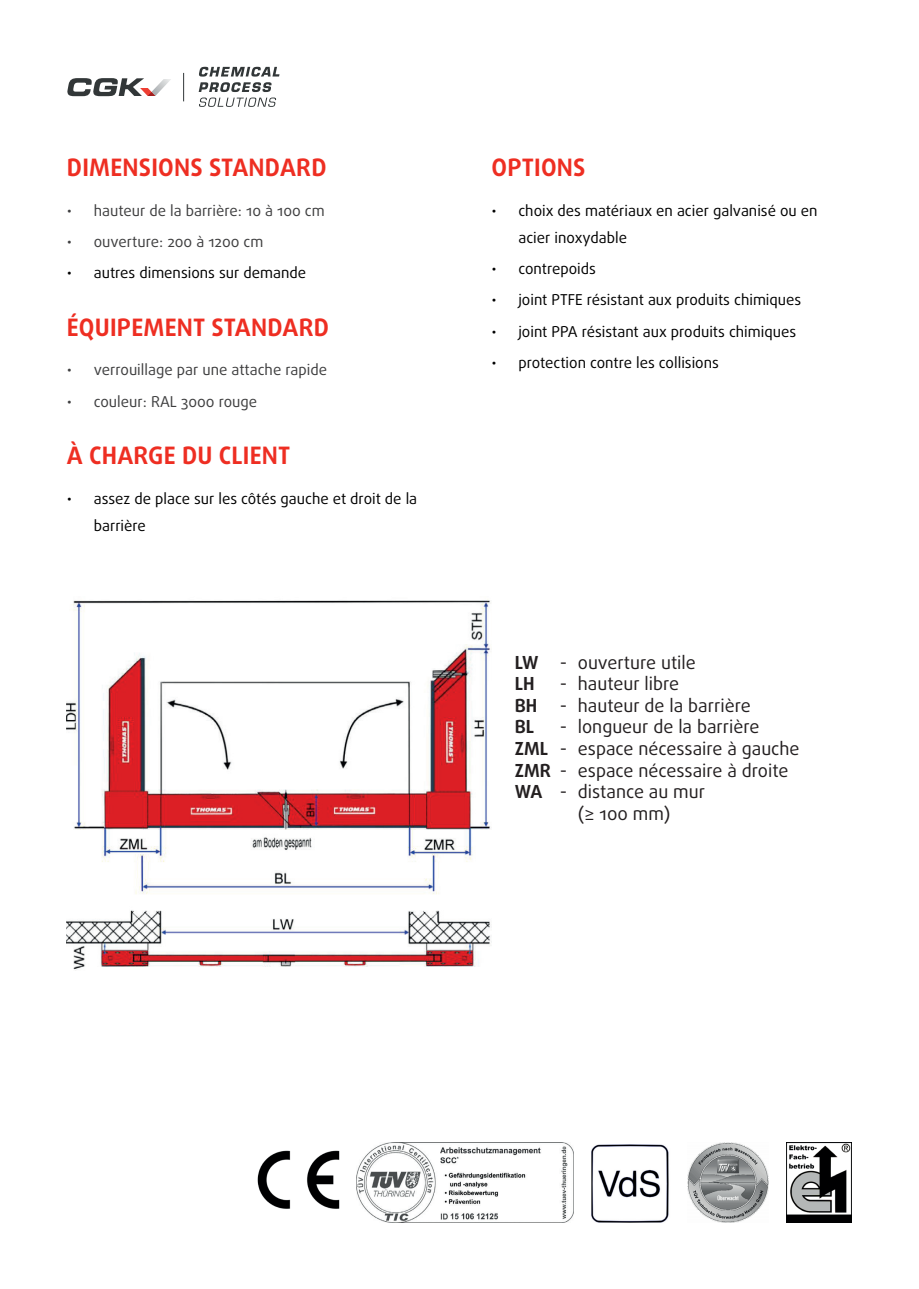
<style>
.page{position:relative;width:919px;height:1289px;background:#fff}
.page>*{position:absolute;margin:0;border:0;box-sizing:border-box;transform-origin:0 0}
.t1{font:700 24px "Daxline Pro";letter-spacing:.01em;color:#ee2e22}
.t2{font:18px/21.6px "Daxline Pro";color:#231f20}
.t3{font:15px/27px "Daxline Pro";color:#000}
.t4{font:15px "Daxline Pro";color:#3e3e3f}
.s1{font-weight:700}
</style>
<div class="page">
<img style="left:357px;top:1142px;width:216px;height:80px">
<img style="left:257px;top:1150px;width:83px;height:59px">
<img style="left:786px;top:1142px;width:65px;height:80px">
<img style="left:688px;top:1142px;width:80px;height:80px">
<img style="left:591px;top:1144px;width:78px;height:78px">
<svg style="left:67px;top:78px;width:104px;height:18px"></svg>
<svg style="left:198px;top:67px;width:81px;height:40px"></svg>
<svg style="left:183px;top:73px;width:1px;height:28px"></svg>
<img style="left:67px;top:600px;width:424px;height:371px">
<h1 class="t1" style="left:67px;top:151px;width:261px">DIMENSIONS STANDARD</h1>
<p class="t4" style="left:67px;top:200px;width:259px">• hauteur de la barrière: 10 à 100 cm</p>
<p class="t4" style="left:67px;top:232px;width:198px">• ouverture: 200 à 1200 cm</p>
<p class="t3" style="left:67px;top:259px;width:241px">• autres dimensions sur demande</p>
<h1 class="t1" style="left:67px;top:311px;width:264px">ÉQUIPEMENT STANDARD</h1>
<p class="t4" style="left:67px;top:360px;width:262px">• verrouillage par une attache rapide</p>
<p class="t4" style="left:67px;top:391px;width:192px">• couleur: RAL 3000 rouge</p>
<h1 class="t1" style="left:67px;top:439px;width:225px">À CHARGE DU CLIENT</h1>
<p class="t3" style="left:94px;top:485px;width:325px;text-indent:-27px">• assez de place sur les côtés gauche et droit de la barrière</p>
<h1 class="t1" style="left:491px;top:151px;width:96px">OPTIONS</h1>
<p class="t3" style="left:518px;top:197px;width:301px;text-indent:-27px">• choix des matériaux en acier galvanisé ou en acier inoxydable</p>
<p class="t3" style="left:491px;top:255px;width:106px">• contrepoids</p>
<p class="t3" style="left:491px;top:286px;width:311px">• joint PTFE résistant aux produits chimiques</p>
<p class="t3" style="left:491px;top:318px;width:306px">• joint PPA résistant aux produits chimiques</p>
<p class="t3" style="left:491px;top:349px;width:229px">• protection contre les collisions</p>
<p class="t2" style="left:514px;top:651px;width:182px"><span class="s1">LW</span> - ouverture utile<br><span class="s1">LH</span></p>
<p class="t2" style="left:514px;top:673px;width:237px;text-indent:45px">- hauteur libre<br><span class="s1">BH</span> - hauteur de la barrière<br><span class="s1">BL</span></p>
<p class="t2" style="left:559px;top:716px;width:201px">- longueur de la barrière</p>
<p class="t2" style="left:514px;top:738px;width:286px"><span class="s1">ZML</span> - espace nécessaire à gauche</p>
<p class="t2" style="left:514px;top:759px;width:275px"><span class="s1">ZMR</span> - espace nécessaire à droite</p>
<p class="t2" style="left:514px;top:781px;width:192px"><span class="s1">WA</span> - distance au mur</p>
<p class="t2" style="left:577px;top:802px;width:94px">(≥ 100 mm)</p>
</div>
